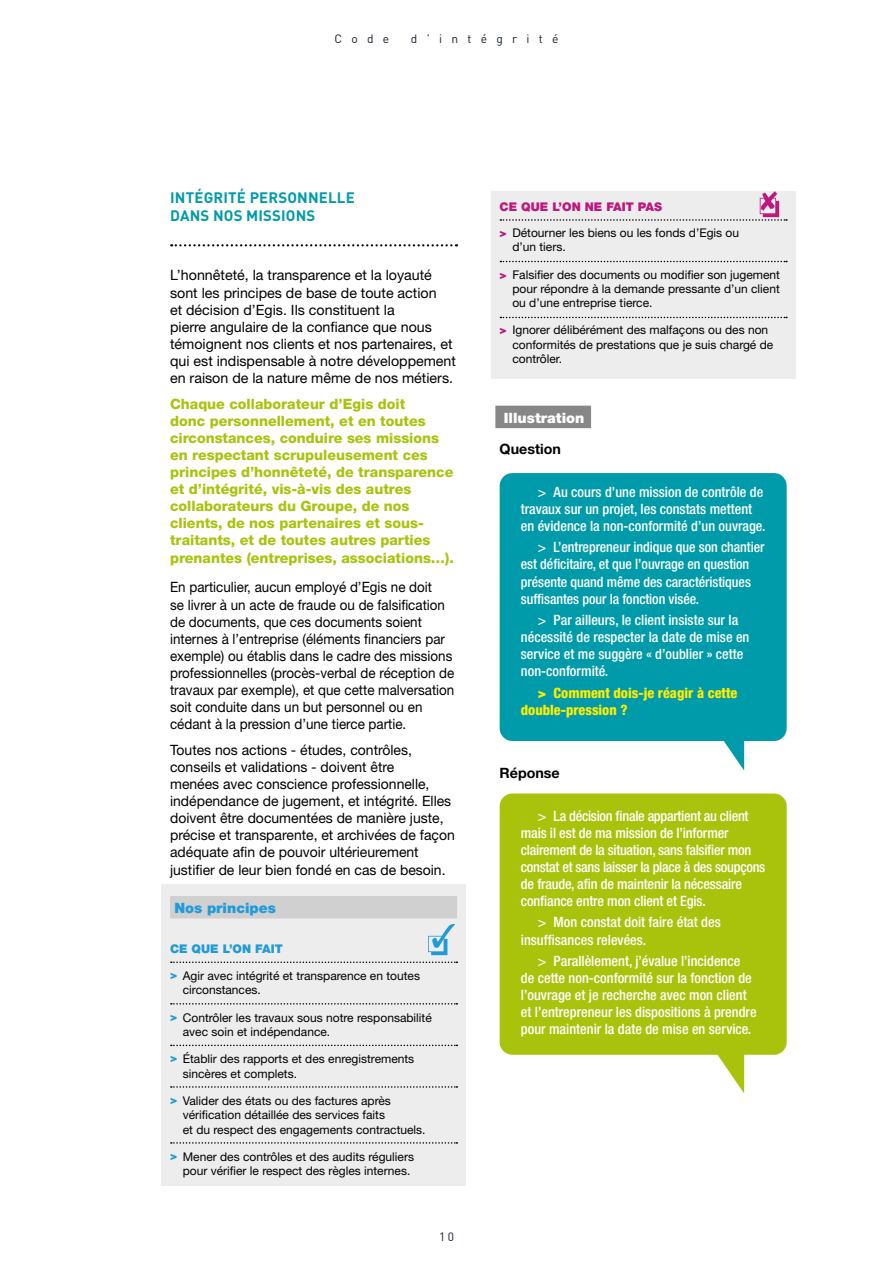
<style>
.page{position:relative;width:893px;height:1263px;background:#fff}
.page>*{position:absolute;margin:0;border:0;box-sizing:border-box;transform-origin:0 0}
.t1{font:700 15px/18px "DIN Pro";letter-spacing:.01em;color:#009bab}
.t2{font:500 condensed 14.25px/17.1px "Helvetica Neue LT Pro";color:#fff}
.t3{font:14.25px/17.1px "Helvetica Neue LT Pro";color:#000}
.t4{font:14.25px/17.1px "Helvetica Neue LT Pro";color:#000;scale:.94 1}
.t5{font:800 14.25px/17.1px "Helvetica Neue LT Pro";color:#a9c30c}
.t6{font:500 condensed 14.25px/17.1px "Helvetica Neue LT Pro";letter-spacing:-.02em;color:#fff}
.t7{font:800 condensed 14.25px/17.1px "Helvetica Neue LT Pro";color:#ffed00}
.t8{font:700 14.25px "Helvetica Neue LT Pro";color:#000}
.t9{font:900 14.25px "Helvetica Neue LT Pro";color:#209bd8}
.t10{font:900 14.25px "Helvetica Neue LT Pro";color:#fff}
.t11{font:12px/14.4px "Helvetica Neue LT Pro";color:#000}
.t12{font:12px "DIN Pro";letter-spacing:.775em;color:#16222e}
.t13{font:900 12px "Helvetica Neue LT Pro";color:#209bd8}
.s1{font-weight:900;color:#209bd8}
.s2{font-weight:900;color:#be187f}
.s3{font-weight:900;font-stretch:normal}
</style>
<div class="page">
<svg style="left:724px;top:741px;width:20px;height:30px"></svg>
<svg style="left:717px;top:1055px;width:27px;height:38px"></svg>
<div style="left:491px;top:191px;width:304px;height:187px;background:#ededed"></div>
<div style="left:161px;top:884px;width:305px;height:301px;background:#ededed"></div>
<svg style="left:171px;top:244px;width:286px;height:2px"></svg>
<div style="left:170px;top:896px;width:287px;height:22px;background:#d0d0d0"></div>
<svg style="left:171px;top:961px;width:286px;height:2px"></svg>
<svg style="left:171px;top:1003px;width:286px;height:1px"></svg>
<svg style="left:171px;top:1045px;width:286px;height:1px"></svg>
<svg style="left:171px;top:1086px;width:286px;height:2px"></svg>
<svg style="left:171px;top:1142px;width:286px;height:2px"></svg>
<svg style="left:500px;top:191px;width:287px;height:30px"></svg>
<svg style="left:500px;top:261px;width:287px;height:1px"></svg>
<svg style="left:500px;top:317px;width:287px;height:1px"></svg>
<div style="left:500px;top:473px;width:287px;height:268px;background:#009bab;border-radius:13px"></div>
<div style="left:500px;top:793px;width:287px;height:262px;background:#a9c30c;border-radius:13px"></div>
<div style="left:495px;top:406px;width:96px;height:22px;background:#878787"></div>
<svg style="left:428px;top:924px;width:27px;height:31px"></svg>
<p class="t12" style="left:334px;top:30px;width:56px">Code</p>
<p class="t12" style="left:411px;top:30px;width:149px">d’intégrité</p>
<p class="t1" style="left:170px;top:187px;width:186px">INTÉGRITÉ PERSONNELLE<br>DANS NOS MISSIONS</p>
<p class="t3" style="left:170px;top:266px;width:287px">L’honnêteté, la transparence et la loyauté sont les principes de base de toute action<br>et décision d’Egis. Ils constituent la<br>pierre angulaire de la confiance que nous témoignent nos clients et nos partenaires, et qui est indispensable à notre développement en raison de la nature même de nos métiers.</p>
<p class="t5" style="left:170px;top:395px;width:285px">Chaque collaborateur d’Egis doit<br>donc personnellement, et en toutes circonstances, conduire ses missions en respectant scrupuleusement ces principes d’honnêteté, de transparence et d’intégrité, vis-à-vis des autres collaborateurs du Groupe, de nos clients, de nos partenaires et sous&shy;traitants, et de toutes autres parties prenantes (entreprises, associations…).</p>
<p class="t4" style="left:170px;top:578px;width:304px">En particulier, aucun employé d’Egis ne doit<br>se livrer à un acte de fraude ou de falsification de documents, que ces documents soient internes à l’entreprise (éléments financiers par exemple) ou établis dans le cadre des missions professionnelles (procès-verbal de réception de travaux par exemple), et que cette malversation soit conduite dans un but personnel ou en cédant à la pression d’une tierce partie.</p>
<p class="t3" style="left:170px;top:741px;width:286px">Toutes nos actions - études, contrôles, conseils et validations - doivent être<br>menées avec conscience professionnelle, indépendance de jugement, et intégrité. Elles doivent être documentées de manière juste, précise et transparente, et archivées de façon adéquate afin de pouvoir ultérieurement justifier de leur bien fondé en cas de besoin.</p>
<p class="t9" style="left:174px;top:899px;width:103px">Nos principes</p>
<p class="t13" style="left:170px;top:941px;width:114px">CE QUE L’ON FAIT</p>
<p class="t11" style="left:183px;top:968px;width:239px;text-indent:-13px"><span class="s1">&gt;</span> Agir avec intégrité et transparence en toutes circonstances.</p>
<p class="t11" style="left:183px;top:1010px;width:250px;text-indent:-13px"><span class="s1">&gt;</span> Contrôler les travaux sous notre responsabilité avec soin et indépendance.</p>
<p class="t11" style="left:183px;top:1051px;width:233px;text-indent:-13px"><span class="s1">&gt;</span> Établir des rapports et des enregistrements sincères et complets.</p>
<p class="t11" style="left:183px;top:1093px;width:244px;text-indent:-13px"><span class="s1">&gt;</span> Valider des états ou des factures après vérification détaillée des services faits<br>et du respect des engagements contractuels.</p>
<p class="t11" style="left:170px;top:1149px;width:245px;text-align:right"><span class="s1">&gt;</span> Mener des contrôles et des audits réguliers pour vérifier le respect des règles internes.</p>
<p class="t12" style="left:439px;top:1227px;width:16px">10</p>
<p class="t11" style="left:500px;top:193px;width:241px;line-height:26.4px"><span class="s2">CE QUE L’ON NE FAIT PAS<br>&gt;</span> Détourner les biens ou les fonds d’Egis ou</p>
<p class="t11" style="left:512px;top:240px;width:55px">d’un tiers.</p>
<p class="t11" style="left:512px;top:267px;width:269px;text-align:justify;text-indent:-13px"><span class="s2">&gt;</span> Falsifier des documents ou modifier son jugement pour répondre à la demande pressante d’un client ou d’une entreprise tierce.</p>
<p class="t11" style="left:512px;top:323px;width:262px;text-indent:-13px"><span class="s2">&gt;</span> Ignorer délibérément des malfaçons ou des non conformités de prestations que je suis chargé de contrôler.</p>
<p class="t10" style="left:504px;top:409px;width:82px">Illustration</p>
<p class="t8" style="left:500px;top:440px;width:63px">Question</p>
<p class="t2" style="left:521px;top:483px;width:246px;text-indent:17px">&gt; Au cours d’une mission de contrôle de travaux sur un projet, les constats mettent en évidence la non-conformité d’un ouvrage.</p>
<p class="t2" style="left:521px;top:539px;width:245px;text-indent:17px">&gt; L’entrepreneur indique que son chantier est déficitaire, et que l’ouvrage en question présente quand même des caractéristiques suffisantes pour la fonction visée.</p>
<p class="t2" style="left:521px;top:611px;width:230px;text-indent:17px">&gt; Par ailleurs, le client insiste sur la nécessité de respecter la date de mise en service et me suggère « d’oublier » cette non-conformité.</p>
<p class="t7" style="left:521px;top:684px;width:218px;text-indent:17px"><span class="s3">&gt;</span> Comment dois-je réagir à cette double-pression ?</p>
<p class="t8" style="left:500px;top:764px;width:62px">Réponse</p>
<p class="t6" style="left:521px;top:807px;width:246px;text-indent:17px">&gt; La décision finale appartient au client mais il est de ma mission de l’informer clairement de la situation, sans falsifier mon constat et sans laisser la place à des soupçons de fraude, afin de maintenir la nécessaire confiance entre mon client et Egis.</p>
<p class="t2" style="left:521px;top:914px;width:201px;text-indent:17px">&gt; Mon constat doit faire état des insuffisances relevées.</p>
<p class="t2" style="left:521px;top:952px;width:237px;text-indent:17px">&gt; Parallèlement, j’évalue l’incidence de cette non-conformité sur la fonction de l’ouvrage et je recherche avec mon client et l’entrepreneur les dispositions à prendre pour maintenir la date de mise en service.</p>
</div>
